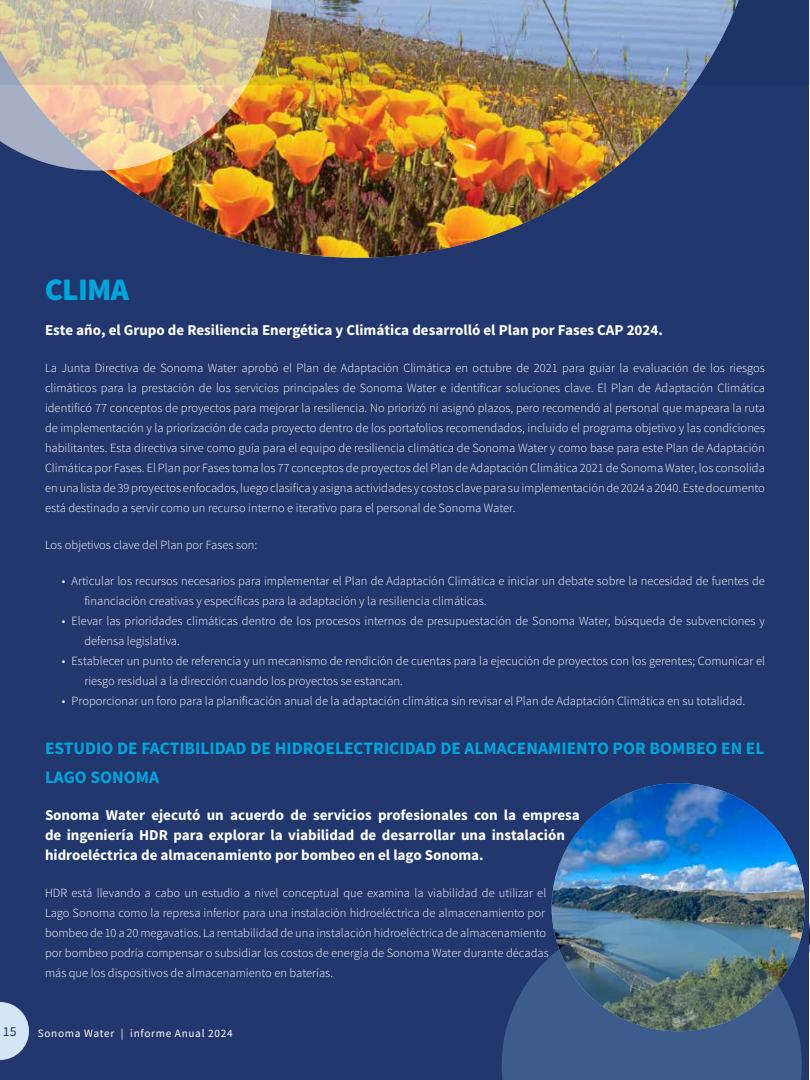
<style>
.page{position:relative;width:810px;height:1080px;background:#fff}
.page>*{position:absolute;margin:0;border:0;box-sizing:border-box;transform-origin:0 0}
.t1{font:900 31.25px "Source Sans Pro";letter-spacing:-.025em;color:#01a5dc}
.t2{font:700 17.5px/28.8px "Source Sans Pro";color:#01a5dc}
.t3{font:700 15px/20px "Source Sans Pro";color:#fff}
.t4{font:13.75px "Source Sans Pro";color:#21376d}
.t5{font:300 12.5px/20px "Source Sans Pro";color:#fff}
.t6{font:11.25px "Source Sans Pro";letter-spacing:.06em;color:#fff}
</style>
<div class="page">
<div style="left:0;top:0;width:809px;height:1080px;background:#21376d"></div>
<svg style="left:0;top:1002px;width:29px;height:58px"></svg>
<img style="left:552px;top:783px;width:253px;height:151px">
<svg style="left:502px;top:918px;width:300px;height:162px;background:#456585"></svg>
<img style="left:104px;top:85px;width:589px;height:173px">
<img style="left:0;top:85px;width:272px;height:86px">
<img style="left:0;top:0;width:810px;height:85px">
<img style="left:809px;top:922px;width:1px;height:31px">
<p class="t1" style="left:45px;top:269px;width:86px">CLIMA</p>
<p class="t3" style="left:45px;top:320px;width:619px">Este año, el Grupo de Resiliencia Energética y Climática desarrolló el Plan por Fases CAP 2024.</p>
<p class="t5" style="left:45px;top:358px;width:722px;text-align:justify">La Junta Directiva de Sonoma Water aprobó el Plan de Adaptación Climática en octubre de 2021 para guiar la evaluación de los riesgos climáticos para la prestación de los servicios principales de Sonoma Water e identificar soluciones clave. El Plan de Adaptación Climática identificó 77 conceptos de proyectos para mejorar la resiliencia. No priorizó ni asignó plazos, pero recomendó al personal que mapeara la ruta de implementación y la priorización de cada proyecto dentro de los portafolios recomendados, incluido el programa objetivo y las condiciones habilitantes. Esta directiva sirve como guía para el equipo de resiliencia climática de Sonoma Water y como base para este Plan de Adaptación Climática por Fases. El Plan por Fases toma los 77 conceptos de proyectos del Plan de Adaptación Climática 2021 de Sonoma Water, los consolida en una lista de 39 proyectos enfocados, luego clasifica y asigna actividades y costos clave para su implementación de 2024 a 2040. Este documento está destinado a servir como un recurso interno e iterativo para el personal de Sonoma Water.</p>
<p class="t5" style="left:45px;top:535px;width:214px">Los objetivos clave del Plan por Fases son:</p>
<p class="t5" style="left:84px;top:571px;width:682px;text-indent:-22px">• Articular los recursos necesarios para implementar el Plan de Adaptación Climática e iniciar un debate sobre la necesidad de fuentes de financiación creativas y específicas para la adaptación y la resiliencia climáticas.</p>
<p class="t5" style="left:84px;top:611px;width:682px;text-indent:-22px">• Elevar las prioridades climáticas dentro de los procesos internos de presupuestación de Sonoma Water, búsqueda de subvenciones y defensa legislativa.</p>
<p class="t5" style="left:84px;top:651px;width:682px;text-indent:-22px">• Establecer un punto de referencia y un mecanismo de rendición de cuentas para la ejecución de proyectos con los gerentes; Comunicar el riesgo residual a la dirección cuando los proyectos se estancan.</p>
<p class="t5" style="left:62px;top:691px;width:685px">• Proporcionar un foro para la planificación anual de la adaptación climática sin revisar el Plan de Adaptación Climática en su totalidad.</p>
<p class="t2" style="left:45px;top:735px;width:721px">ESTUDIO DE FACTIBILIDAD DE HIDROELECTRICIDAD DE ALMACENAMIENTO POR BOMBEO EN EL<br>LAGO SONOMA</p>
<p class="t3" style="left:45px;top:805px;width:536px">Sonoma Water ejecutó un acuerdo de servicios profesionales con la empresa de ingeniería HDR para explorar la viabilidad de desarrollar una instalación hidroeléctrica de almacenamiento por bombeo en el lago Sonoma.</p>
<p class="t5" style="left:45px;top:883px;width:505px">HDR está llevando a cabo un estudio a nivel conceptual que examina la viabilidad de utilizar el Lago Sonoma como la represa inferior para una instalación hidroeléctrica de almacenamiento por bombeo de 10 a 20 megavatios. La rentabilidad de una instalación hidroeléctrica de almacenamiento por bombeo podría compensar o subsidiar los costos de energía de Sonoma Water durante décadas más que los dispositivos de almacenamiento en baterías.</p>
<p class="t4" style="left:3px;top:1023px;width:15px">15</p>
<p class="t6" style="left:38px;top:1026px;width:196px">Sonoma Water | informe Anual 2024</p>
</div>
